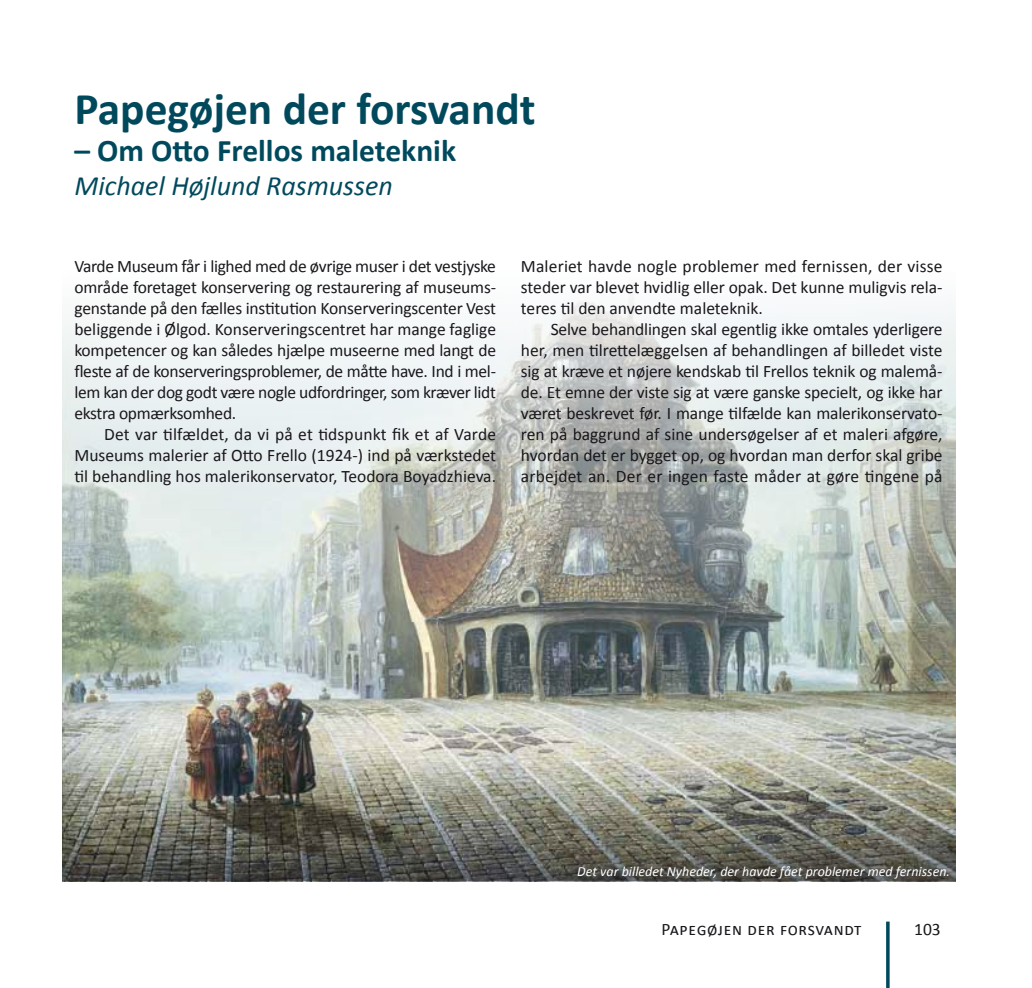
<style>
.page{position:relative;width:1032px;height:988px;background:#fff}
.page>*{position:absolute;margin:0;border:0;box-sizing:border-box;transform-origin:0 0}
.t1{font:700 45.5px "Calibri";color:#00495c}
.t2{font:700 31.5px "Calibri";color:#00495c}
.t3{font:italic 28px "Calibri";color:#00495c}
.t4{font:17.5px/21px "Calibri";letter-spacing:-.005em;color:#1a171c;text-align:justify}
.t5{font:17.5px "Calibri";letter-spacing:.04em;color:#1a171c}
.t6{font:italic 14px "Calibri";color:#fff}
</style>
<div class="page">
<hr style="left:886px;top:921px;width:3px;height:66px;background:#00495c">
<img style="left:62px;top:291px;width:893px;height:442px">
<svg style="left:62px;top:733px;width:893px;height:147px;background:#838278"></svg>
<h1 class="t1" style="left:74px;top:79px;width:463px">Papegøjen der forsvandt</h1>
<h2 class="t2" style="left:74px;top:131px;width:383px">– Om Otto Frellos maleteknik</h2>
<h3 class="t3" style="left:74px;top:166px;width:320px">Michael Højlund Rasmussen</h3>
<p class="t4" style="left:74px;top:255px;width:423px">Varde Museum får i lighed med de øvrige muser i det vestjyske område foretaget konservering og restaurering af museums&shy;genstande på den fælles institution Konserveringscenter Vest beliggende i Ølgod. Konserveringscentret har mange faglige kompetencer og kan således hjælpe museerne med langt de fleste af de konserveringsproblemer, de måtte have. Ind i mel&shy;lem kan der dog godt være nogle udfordringer, som kræver lidt ekstra opmærksomhed.</p>
<p class="t4" style="left:74px;top:423px;width:423px;text-indent:30px">Det var tilfældet, da vi på et tidspunkt fik et af Varde Museums malerier af Otto Frello (1924-) ind på værkstedet til behandling hos malerikonservator, Teodora Boyadzhieva.</p>
<p class="t4" style="left:521px;top:255px;width:423px">Maleriet havde nogle problemer med fernissen, der visse steder var blevet hvidlig eller opak. Det kunne muligvis rela&shy;teres til den anvendte maleteknik.</p>
<p class="t4" style="left:521px;top:318px;width:423px;text-indent:30px">Selve behandlingen skal egentlig ikke omtales yderligere her, men tilrettelæggelsen af behandlingen af billedet viste sig at kræve et nøjere kendskab til Frellos teknik og malemå&shy;de. Et emne der viste sig at være ganske specielt, og ikke har været beskrevet før. I mange tilfælde kan malerikonservato&shy;ren på baggrund af sine undersøgelser af et maleri afgøre, hvordan det er bygget op, og hvordan man derfor skal gribe arbejdet an. Der er ingen faste måder at gøre tingene på</p>
<p class="t6" style="left:577px;top:861px;width:374px">Det var billedet Nyheder, der havde fået problemer med fernissen.</p>
<p class="t5" style="left:661px;top:917px;width:202px">Papegøjen der forsvandt</p>
<p class="t4" style="left:914px;top:918px;width:28px">103</p>
</div>
